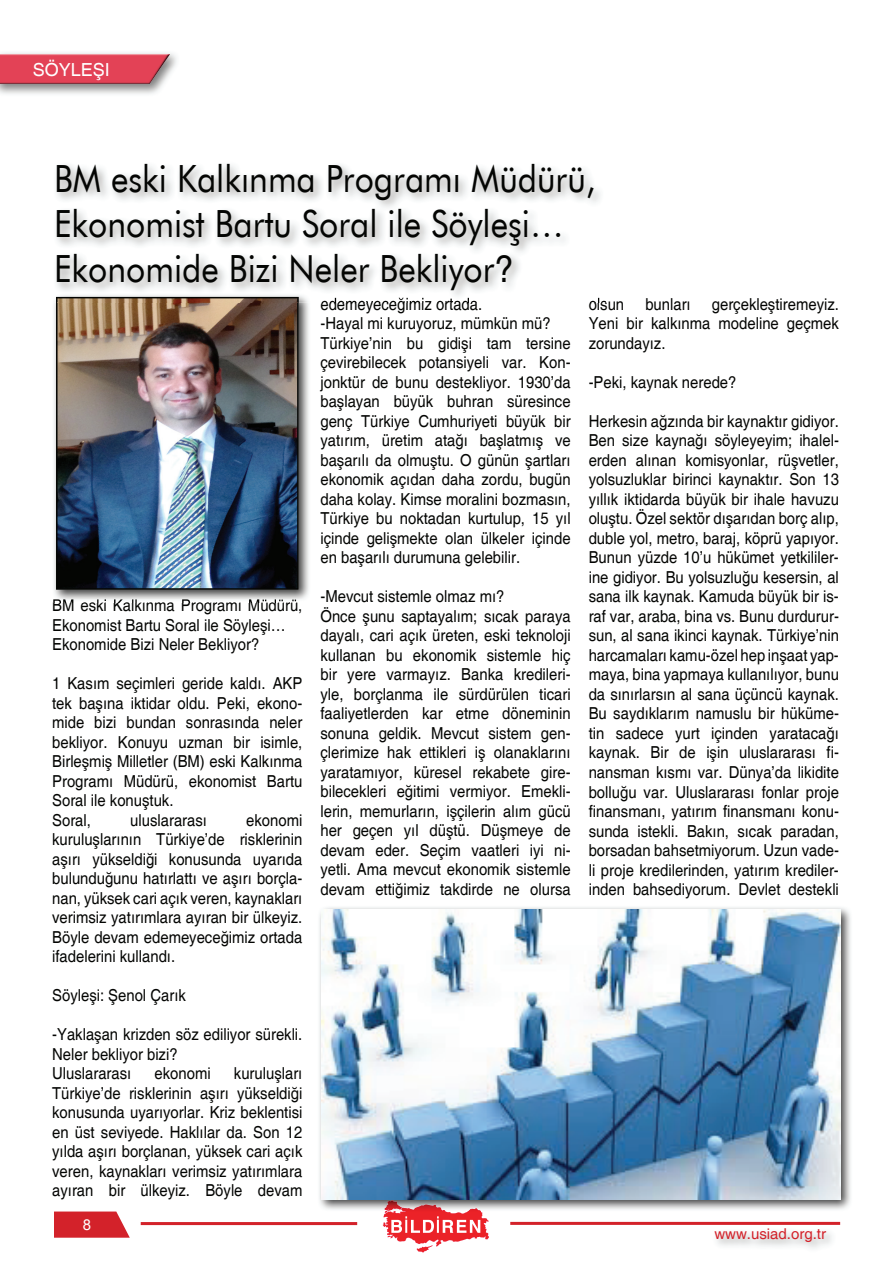
<style>
.page{position:relative;width:893px;height:1263px;background:#fff}
.page>*{position:absolute;margin:0;border:0;box-sizing:border-box;transform-origin:0 0}
.t1{font:37.5px/45px "Futura BT";color:#040503;scale:.9 1}
.t2{font:18px "Helvetica";color:#fff}
.t3{font:16.5px/19.5px "Helvetica";color:#040503;scale:.9 1}
.t4{font:15px "Helvetica";color:#d3222a}
.t5{font:15px "Arial";color:#fff}
.s1{font-family:"Helvetica"}
</style>
<div class="page">
<svg style="left:54px;top:1211px;width:76px;height:27px"></svg>
<svg style="left:383px;top:1200px;width:106px;height:52px"></svg>
<hr style="left:141px;top:1222px;width:216px;height:3px;background:#d3222a">
<hr style="left:510px;top:1222px;width:330px;height:3px;background:#d3222a">
<img style="left:0;top:53px;width:177px;height:41px">
<img style="left:0;top:54px;width:170px;height:30px">
<img style="left:54px;top:302px;width:255px;height:297px">
<img style="left:53px;top:599px;width:246px;height:3px">
<img style="left:56px;top:302px;width:243px;height:288px">
<img style="left:322px;top:298px;width:155px;height:4px">
<img style="left:590px;top:298px;width:15px;height:4px">
<img style="left:53px;top:293px;width:257px;height:9px">
<img style="left:57px;top:298px;width:241px;height:4px">
<img style="left:319px;top:907px;width:87px;height:305px">
<img style="left:745px;top:907px;width:106px;height:303px">
<img style="left:402px;top:1200px;width:24px;height:12px">
<img style="left:385px;top:1200px;width:17px;height:12px">
<img style="left:322px;top:910px;width:518px;height:289px">
<p class="t2" style="left:33px;top:59px;width:79px">SÖYLEŞI</p>
<h1 class="t1" style="left:54px;top:156px;width:603px">BM eski Kalkınma Programı Müdürü,<br>Ekonomist Bartu Soral ile Söyleşi…<br>Ekonomide Bizi Neler Bekliyor<span class="s1">?</span></h1>
<p class="t3" style="left:52px;top:596px;width:280px">BM eski Kalkınma Programı Müdürü,<br>Ekonomist Bartu Soral ile Söyleşi…<br>Ekonomide Bizi Neler Bekliyor?</p>
<p class="t3" style="left:52px;top:674px;width:280px">1 Kasım seçimleri geride kaldı. AKP tek başına iktidar oldu. Peki, ekono&shy;mide bizi bundan sonrasında neler bekliyor. Konuyu uzman bir isimle,<br>Birleşmiş Milletler (BM) eski Kalkınma<br>Programı Müdürü, ekonomist Bartu<br>Soral ile konuştuk.<br>Soral,</p>
<p class="t3" style="left:52px;top:811px;width:280px;text-align:justify;text-indent:194px">ekonomi kuruluşlarının Türkiye’de risklerinin aşırı yükseldiği konusunda uyarıda bulunduğunu hatırlattı ve aşırı borçla&shy;nan, yüksek cari açık veren, kaynakları verimsiz yatırımlara ayıran bir ülkeyiz.<br>Böyle devam edemeyeceğimiz ortada ifadelerini kullandı.</p>
<p class="t3" style="left:52px;top:986px;width:150px">Söyleşi: Şenol Çarık</p>
<p class="t3" style="left:52px;top:1025px;width:279px">-Yaklaşan krizden söz ediliyor sürekli.<br>Neler bekliyor bizi?<br>Uluslararası</p>
<p class="t3" style="left:130px;top:811px;width:87px">uluslararası</p>
<p class="t3" style="left:52px;top:1064px;width:280px;text-align:justify;text-indent:182px">kuruluşları Türkiye’de risklerinin aşırı yükseldiği konusunda uyarıyorlar. Kriz beklentisi en üst seviyede. Haklılar da. Son 12 yılda aşırı borçlanan, yüksek cari açık veren, kaynakları verimsiz yatırımlara ayıran bir ülkeyiz. Böyle devam</p>
<p class="t3" style="left:155px;top:1064px;width:64px">ekonomi</p>
<p class="t5" style="left:83px;top:1214px;width:10px">8</p>
<p class="t3" style="left:320px;top:295px;width:280px">edemeyeceğimiz ortada.<br>-Hayal mi kuruyoruz, mümkün mü?<br>Türkiye’nin bu gidişi tam tersine çevirebilecek potansiyeli var. Kon&shy;jonktür de bunu destekliyor. 1930’da başlayan büyük buhran süresince genç Türkiye Cumhuriyeti büyük bir yatırım, üretim atağı başlatmış ve başarılı da olmuştu. O günün şartları ekonomik açıdan daha zordu, bugün daha kolay. Kimse moralini bozmasın, Türkiye bu noktadan kurtulup, 15 yıl içinde gelişmekte olan ülkeler içinde en başarılı durumuna gelebilir.</p>
<p class="t3" style="left:320px;top:587px;width:280px">-Mevcut sistemle olmaz mı?<br>Önce şunu saptayalım; sıcak paraya dayalı, cari açık üreten, eski teknoloji kullanan bu ekonomik sistemle hiç bir yere varmayız. Banka kredileri&shy;yle, borçlanma ile sürdürülen ticari faaliyetlerden kar etme döneminin sonuna geldik. Mevcut sistem gen&shy;çlerimize hak ettikleri iş olanaklarını yaratamıyor, küresel rekabete gire&shy;bilecekleri eğitimi vermiyor. Emekli&shy;lerin, memurların, işçilerin alım gücü her geçen yıl düştü. Düşmeye de devam eder. Seçim vaatleri iyi ni&shy;yetli. Ama mevcut ekonomik sistemle devam ettiğimiz takdirde ne olursa</p>
<p class="t3" style="left:589px;top:295px;width:280px;text-align:justify;text-indent:123px">gerçekleştiremeyiz.<br>Yeni bir kalkınma modeline geçmek zorundayız.</p>
<p class="t3" style="left:589px;top:373px;width:166px">-Peki, kaynak nerede?</p>
<p class="t3" style="left:589px;top:412px;width:280px;text-align:justify">Herkesin ağzında bir kaynaktır gidiyor.<br>Ben size kaynağı söyleyeyim; ihalel&shy;erden alınan komisyonlar, rüşvetler, yolsuzluklar birinci kaynaktır. Son 13 yıllık iktidarda büyük bir ihale havuzu oluştu. Özel sektör dışarıdan borç alıp, duble yol, metro, baraj, köprü yapıyor.<br>Bunun yüzde 10’u hükümet yetkililer&shy;ine gidiyor. Bu yolsuzluğu kesersin, al sana ilk kaynak. Kamuda büyük bir is&shy;raf var, araba, bina vs. Bunu durdurur&shy;sun, al sana ikinci kaynak. Türkiye’nin harcamaları kamu-özel hep inşaat yap&shy;maya, bina yapmaya kullanılıyor, bunu da sınırlarsın al sana üçüncü kaynak.<br>Bu saydıklarım namuslu bir hüküme&shy;tin sadece yurt içinden yaratacağı kaynak. Bir de işin uluslararası fi&shy;nansman kısmı var. Dünya’da likidite bolluğu var. Uluslararası fonlar proje finansmanı, yatırım finansmanı konu&shy;sunda istekli. Bakın, sıcak paradan, borsadan bahsetmiyorum. Uzun vade&shy;li proje kredilerinden, yatırım krediler&shy;inden bahsediyorum. Devlet destekli</p>
<p class="t3" style="left:589px;top:295px;width:41px">olsun</p>
<p class="t3" style="left:645px;top:295px;width:52px">bunları</p>
<p class="t4" style="left:714px;top:1225px;width:113px">www.usiad.org.tr</p>
</div>
